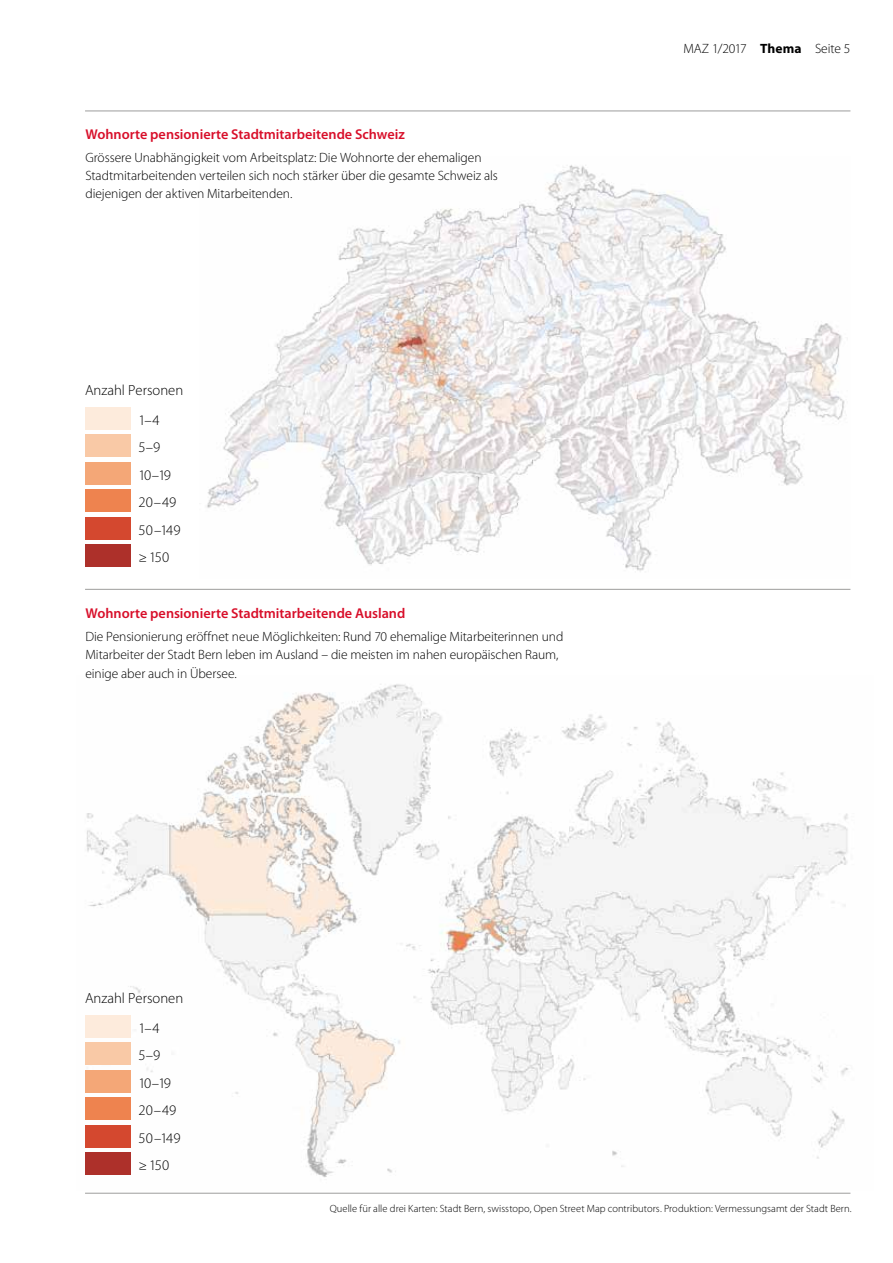
<style>
.page{position:relative;width:893px;height:1263px;background:#fff}
.page>*{position:absolute;margin:0;border:0;box-sizing:border-box;transform-origin:0 0}
.t1{font:300 14.7px/27.5px "Myriad Pro";color:#000}
.t2{font:600 14.25px "Myriad Pro";color:#d80f2a}
.t3{font:300 13.5px/18.5px "Myriad Pro";letter-spacing:-.005em;color:#000}
.t4{font:300 10.5px "Myriad Pro";letter-spacing:.005em;color:#000}
.s1{font-weight:700}
</style>
<div class="page">
<img style="left:86px;top:684px;width:762px;height:493px">
<img style="left:207px;top:165px;width:638px;height:407px">
<div style="left:85px;top:407px;width:45px;height:23px;background:#fdebdc"></div>
<div style="left:85px;top:434px;width:45px;height:23px;background:#f9c9a6"></div>
<div style="left:85px;top:462px;width:45px;height:23px;background:#f4a777"></div>
<div style="left:85px;top:489px;width:45px;height:23px;background:#ee834f"></div>
<div style="left:85px;top:517px;width:45px;height:23px;background:#d4482f"></div>
<div style="left:85px;top:544px;width:45px;height:23px;background:#ad302a"></div>
<hr style="left:85px;top:589px;width:765px;height:1px;background:#9d9d9c">
<hr style="left:85px;top:1193px;width:765px;height:1px;background:#9d9d9c">
<hr style="left:85px;top:111px;width:765px;height:1px;background:#9d9d9c">
<div style="left:85px;top:1015px;width:45px;height:23px;background:#fdebdc"></div>
<div style="left:85px;top:1042px;width:45px;height:23px;background:#f9c9a6"></div>
<div style="left:85px;top:1070px;width:45px;height:23px;background:#f4a777"></div>
<div style="left:85px;top:1097px;width:45px;height:23px;background:#ee834f"></div>
<div style="left:85px;top:1125px;width:45px;height:23px;background:#d4482f"></div>
<div style="left:85px;top:1152px;width:45px;height:23px;background:#ad302a"></div>
<p class="t2" style="left:85px;top:125px;width:321px">Wohnorte pensionierte Stadtmitarbeitende Schweiz</p>
<p class="t3" style="left:85px;top:148px;width:414px">Grössere Unabhängigkeit vom Arbeitsplatz: Die Wohnorte der ehemaligen<br>Stadtmitarbeitenden verteilen sich noch stärker über die gesamte Schweiz als diejenigen der aktiven Mitarbeitenden.</p>
<p class="t1" style="left:139px;top:375px;width:46px;line-height:29.7px;text-indent:-54px">Anzahl Personen<br>1–4</p>
<p class="t1" style="left:139px;top:434px;width:43px">5–9<br>10–19<br>20–49<br>50–149 ≥ 150</p>
<p class="t2" style="left:85px;top:604px;width:321px">Wohnorte pensionierte Stadtmitarbeitende Ausland</p>
<p class="t3" style="left:85px;top:627px;width:480px">Die Pensionierung eröffnet neue Möglichkeiten: Rund 70 ehemalige Mitarbeiterinnen und<br>Mitarbeiter der Stadt Bern leben im Ausland – die meisten im nahen europäischen Raum, einige aber auch in Übersee.</p>
<p class="t3" style="left:683px;top:39px;width:169px">MAZ 1/2017 <span class="s1">Thema</span> Seite 5</p>
<p class="t1" style="left:139px;top:983px;width:46px;line-height:29.7px;text-indent:-54px">Anzahl Personen<br>1–4</p>
<p class="t1" style="left:139px;top:1041px;width:43px">5–9<br>10–19<br>20–49<br>50–149 ≥ 150</p>
<p class="t4" style="left:330px;top:1203px;width:523px">Quelle für alle drei Karten: Stadt Bern, swisstopo, Open Street Map contributors. Produktion: Vermessungsamt der Stadt Bern.</p>
</div>
